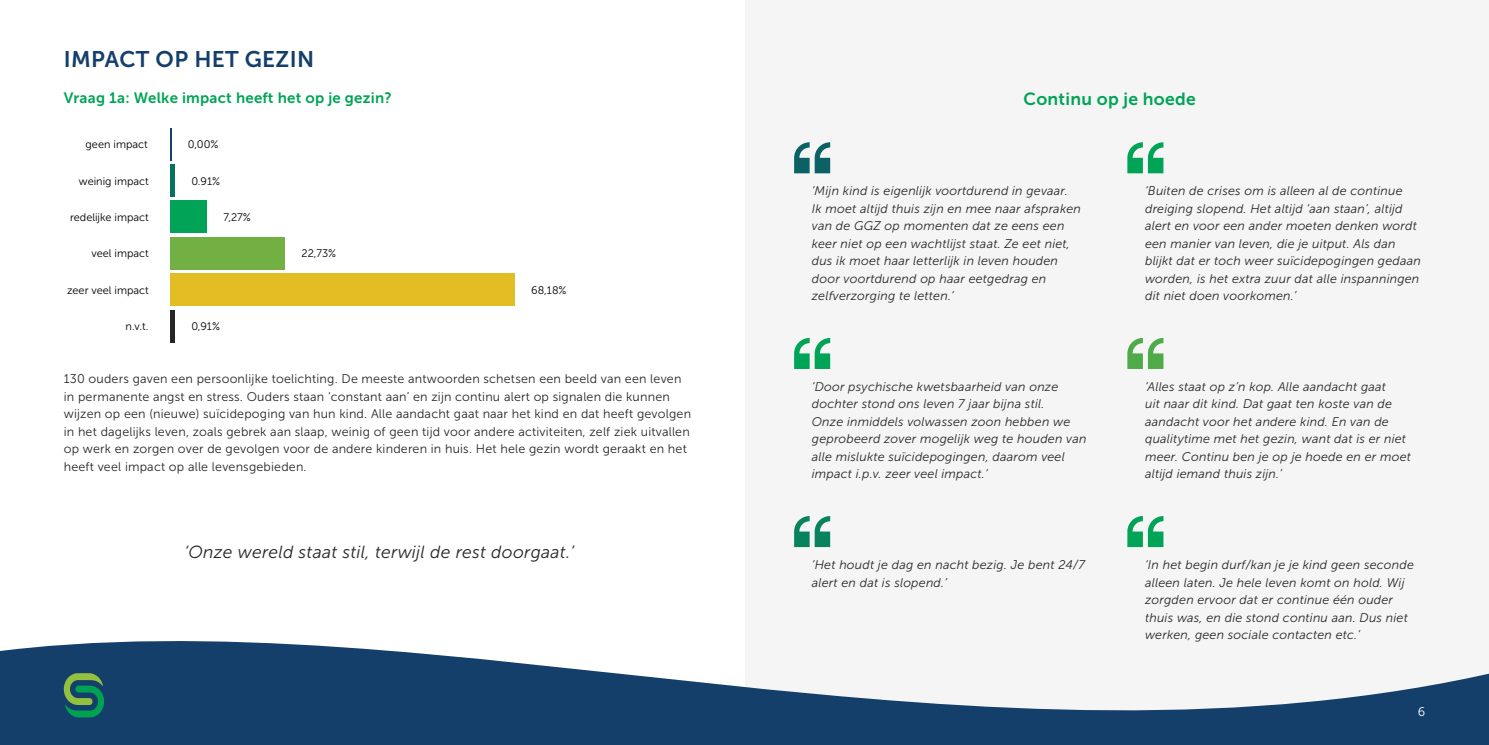
<style>
.page{position:relative;width:1489px;height:745px;background:#fff}
.page>*{position:absolute;margin:0;border:0;box-sizing:border-box;transform-origin:0 0}
.t1{font:22.5px "Museo Sans 700";letter-spacing:.015em;color:#153f6b}
.t2{font:italic 17.5px "Museo Sans 300";letter-spacing:.015em;color:#262626}
.t3{font:17.5px "Museo Sans 700";letter-spacing:.015em;color:#00a456}
.t4{font:15px "Museo Sans 700";letter-spacing:.015em;color:#00a456}
.t5{font:italic 12.5px/17.5px "Museo Sans 300";letter-spacing:.015em;color:#262626}
.t6{font:12.5px/17.5px "Museo Sans 300";letter-spacing:.015em;color:#262626}
.t7{font:12.5px "Museo Sans 300";color:#fff}
.t8{font:10.88px "Museo Sans 300";color:#010101}
</style>
<div class="page">
<div style="left:170px;top:309px;width:5px;height:33px;background:#262626"></div>
<div style="left:170px;top:273px;width:345px;height:33px;background:#e2bd23"></div>
<div style="left:170px;top:237px;width:115px;height:32px;background:#73b043"></div>
<div style="left:170px;top:200px;width:37px;height:33px;background:#01a456"></div>
<div style="left:170px;top:164px;width:5px;height:33px;background:#057261"></div>
<hr style="left:170px;top:128px;width:1px;height:32px;background:#143f6b">
<div style="left:745px;top:0;width:743px;height:744px;background:#f5f5f5"></div>
<svg style="left:0;top:641px;width:1488px;height:103px;fill:#153f6b"></svg>
<svg style="left:64px;top:672px;width:40px;height:45px;background:#317c58"></svg>
<svg style="left:1127px;top:338px;width:36px;height:31px"></svg>
<svg style="left:1127px;top:516px;width:36px;height:30px"></svg>
<svg style="left:794px;top:142px;width:36px;height:31px"></svg>
<svg style="left:794px;top:516px;width:36px;height:30px"></svg>
<svg style="left:1127px;top:142px;width:36px;height:31px"></svg>
<svg style="left:794px;top:338px;width:36px;height:31px"></svg>
<h1 class="t1" style="left:64px;top:46px;width:252px">IMPACT OP HET GEZIN</h1>
<p class="t4" style="left:64px;top:89px;width:329px">Vraag 1a: Welke impact heeft het op je gezin?</p>
<h2 class="t3" style="left:1023px;top:89px;width:174px">Continu op je hoede</h2>
<p class="t8" style="left:86px;top:138px;width:64px">geen impact</p>
<p class="t8" style="left:188px;top:138px;width:32px">0,00%</p>
<p class="t8" style="left:79px;top:175px;width:72px">weinig impact</p>
<p class="t8" style="left:191px;top:175px;width:30px">0.91%</p>
<p class="t8" style="left:70px;top:211px;width:80px">redelijke impact</p>
<p class="t8" style="left:223px;top:211px;width:29px">7,27%</p>
<p class="t8" style="left:91px;top:247px;width:59px">veel impact</p>
<p class="t8" style="left:301px;top:247px;width:36px">22,73%</p>
<p class="t8" style="left:67px;top:284px;width:83px">zeer veel impact</p>
<p class="t8" style="left:531px;top:284px;width:37px">68,18%</p>
<p class="t8" style="left:125px;top:320px;width:25px">n.v.t.</p>
<p class="t8" style="left:191px;top:320px;width:30px">0,91%</p>
<p class="t6" style="left:64px;top:370px;width:628px">130 ouders gaven een persoonlijke toelichting. De meeste antwoorden schetsen een beeld van een leven in permanente angst en stress. Ouders staan ‘constant aan’ en zijn continu alert op signalen die kunnen wijzen op een (nieuwe) suïcidepoging van hun kind. Alle aandacht gaat naar het kind en dat heeft gevolgen in het dagelijks leven, zoals gebrek aan slaap, weinig of geen tijd voor andere activiteiten, zelf ziek uitvallen op werk en zorgen over de gevolgen voor de andere kinderen in huis. Het hele gezin wordt geraakt en het heeft veel impact op alle levensgebieden.</p>
<h2 class="t2" style="left:184px;top:542px;width:391px">‘Onze wereld staat stil, terwijl de rest doorgaat.’</h2>
<p class="t5" style="left:811px;top:182px;width:270px">‘Mijn kind is eigenlijk voortdurend in gevaar.<br>Ik moet altijd thuis zijn en mee naar afspraken van de GGZ op momenten dat ze eens een keer niet op een wachtlijst staat. Ze eet niet, dus ik moet haar letterlijk in leven houden door voortdurend op haar eetgedrag en zelfverzorging te letten.’</p>
<p class="t5" style="left:811px;top:377px;width:276px">‘Door psychische kwetsbaarheid van onze dochter stond ons leven 7 jaar bijna stil.<br>Onze inmiddels volwassen zoon hebben we geprobeerd zover mogelijk weg te houden van alle mislukte suïcidepogingen, daarom veel impact i.p.v. zeer veel impact.’</p>
<p class="t5" style="left:811px;top:555px;width:274px">‘Het houdt je dag en nacht bezig. Je bent 24/7 alert en dat is slopend.’</p>
<p class="t5" style="left:1144px;top:182px;width:277px">‘Buiten de crises om is alleen al de continue dreiging slopend. Het altijd ‘aan staan’, altijd alert en voor een ander moeten denken wordt een manier van leven, die je uitput. Als dan blijkt dat er toch weer suïcidepogingen gedaan worden, is het extra zuur dat alle inspanningen dit niet doen voorkomen.’</p>
<p class="t5" style="left:1144px;top:377px;width:267px">‘Alles staat op z’n kop. Alle aandacht gaat<br>uit naar dit kind. Dat gaat ten koste van de aandacht voor het andere kind. En van de qualitytime met het gezin, want dat is er niet meer. Continu ben je op je hoede en er moet altijd iemand thuis zijn.’</p>
<p class="t5" style="left:1144px;top:555px;width:270px">‘In het begin durf/kan je je kind geen seconde alleen laten. Je hele leven komt on hold. Wij zorgden ervoor dat er continue één ouder thuis was, en die stond continu aan. Dus niet werken, geen sociale contacten etc.’</p>
<p class="t7" style="left:1417px;top:704px;width:9px">6</p>
</div>
